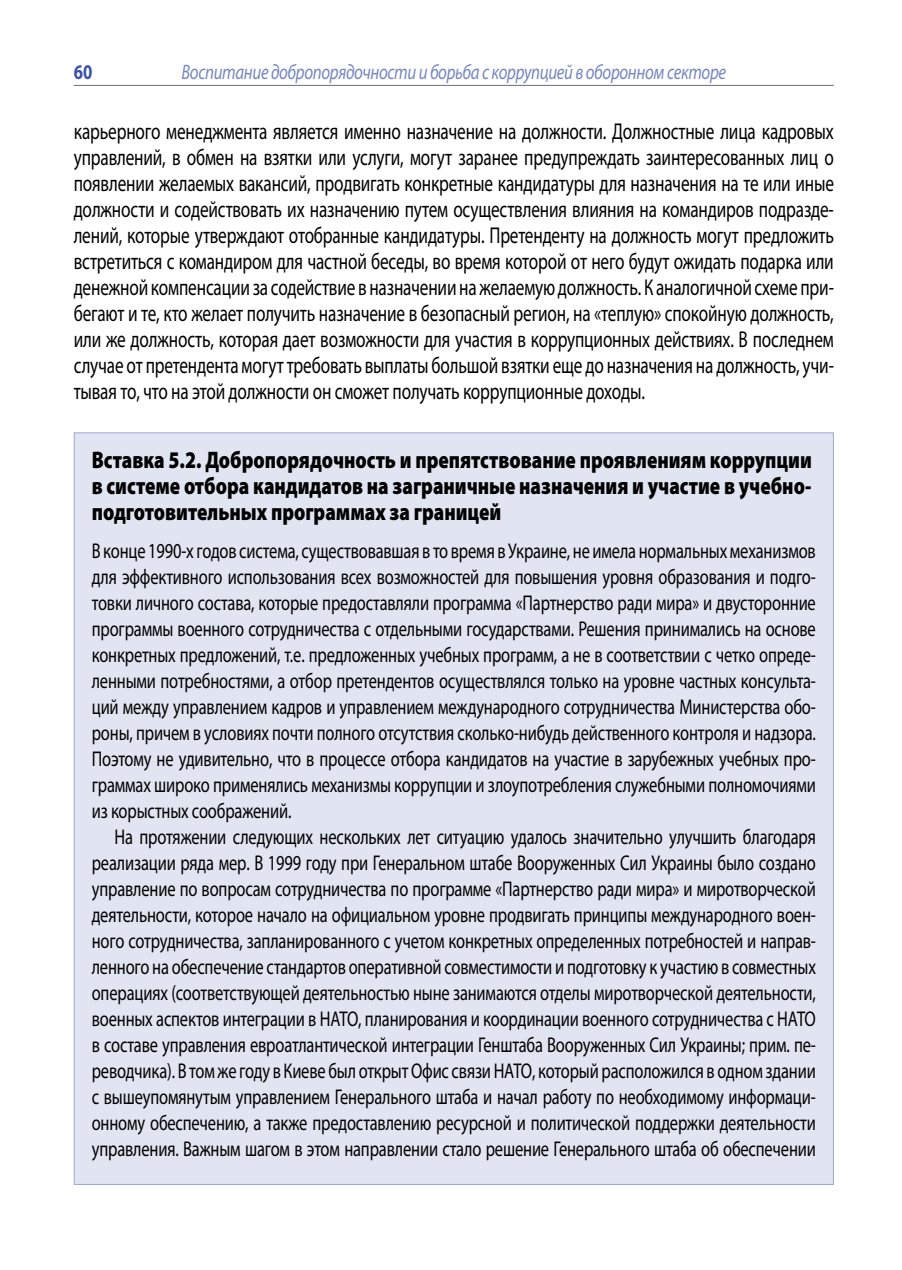
<style>
.page{position:relative;width:902px;height:1270px;background:#fff}
.page>*{position:absolute;margin:0;border:0;box-sizing:border-box;transform-origin:0 0}
.t1{font:900 24px/26px "Myriad Pro";color:#000;text-align:justify;scale:.8 1}
.t2{font:23px/26px "Myriad Pro";letter-spacing:-.01em;color:#000;text-align:justify;scale:.75 1}
.t3{font:21.4px/26px "Myriad Pro";letter-spacing:-.01em;color:#000;text-align:justify;scale:.77 1}
.t4{font:italic 21px "Myriad Pro";letter-spacing:-.02em;color:#7587bf;scale:.8 1}
.t5{font:700 21px "Myriad Pro";color:#3a53a4;scale:.8 1}
</style>
<div class="page">
<hr style="left:74px;top:85px;width:759px;height:1px;background:#6d6f71">
<div style="left:74px;top:433px;width:759px;height:751px;background:#e1e5f1"></div>
<p class="t5" style="left:74px;top:60px;width:25px">60</p>
<p class="t4" style="left:181px;top:61px;width:682px">Воспитание добропорядочности и борьба с коррупцией в оборонном секторе</p>
<p class="t2" style="left:74px;top:118px;width:1015px">карьерного менеджмента является именно назначение на должности. Должностные лица кадровых управлений, в обмен на взятки или услуги, могут заранее предупреждать заинтересованных лиц о появлении желаемых вакансий, продвигать конкретные кандидатуры для назначения на те или иные должности и содействовать их назначению путем осуществления влияния на командиров подразде&shy;лений, которые утверждают отобранные кандидатуры. Претенденту на должность могут предложить встретиться с командиром для частной беседы, во время которой от него будут ожидать подарка или денежной компенсации за содействие в назначении на желаемую должность. К аналогичной схеме при&shy;бегают и те, кто желает получить назначение в безопасный регион, на «теплую» спокойную должность, или же должность, которая дает возможности для участия в коррупционных действиях. В последнем случае от претендента могут требовать выплаты большой взятки еще до назначения на должность, учи&shy;тывая то, что на этой должности он сможет получать коррупционные доходы.</p>
<p class="t1" style="left:92px;top:446px;width:901px">Вставка 5.2. Добропорядочность и препятствование проявлениям коррупции в системе отбора кандидатов на заграничные назначения и участие в учебно&shy;подготовительных программах за границей</p>
<p class="t3" style="left:92px;top:537px;width:941px">В конце 1990-х годов система, существовавшая в то время в Украине, не имела нормальных механизмов для эффективного использования всех возможностей для повышения уровня образования и подго&shy;товки личного состава, которые предоставляли программа «Партнерство ради мира» и двусторонние программы военного сотрудничества с отдельными государствами. Решения принимались на основе конкретных предложений, т.е. предложенных учебных программ, а не в соответствии с четко опреде&shy;ленными потребностями, а отбор претендентов осуществлялся только на уровне частных консульта&shy;ций между управлением кадров и управлением международного сотрудничества Министерства обо&shy;роны, причем в условиях почти полного отсутствия сколько-нибудь действенного контроля и надзора.<br>Поэтому не удивительно, что в процессе отбора кандидатов на участие в зарубежных учебных про&shy;граммах широко применялись механизмы коррупции и злоупотребления служебными полномочиями из корыстных соображений.</p>
<p class="t3" style="left:92px;top:823px;width:941px;text-indent:23px">На протяжении следующих нескольких лет ситуацию удалось значительно улучшить благодаря реализации ряда мер. В 1999 году при Генеральном штабе Вооруженных Сил Украины было создано управление по вопросам сотрудничества по программе «Партнерство ради мира» и миротворческой деятельности, которое начало на официальном уровне продвигать принципы международного воен&shy;ного сотрудничества, запланированного с учетом конкретных определенных потребностей и направ&shy;ленного на обеспечение стандартов оперативной совместимости и подготовку к участию в совместных операциях (соответствующей деятельностью ныне занимаются отделы миротворческой деятельности, военных аспектов интеграции в НАТО, планирования и координации военного сотрудничества с НАТО в составе управления евроатлантической интеграции Генштаба Вооруженных Сил Украины; прим. пе&shy;реводчика). В том же году в Киеве был открыт Офис связи НАТО, который расположился в одном здании с вышеупомянутым управлением Генерального штаба и начал работу по необходимому информаци&shy;онному обеспечению, а также предоставлению ресурсной и политической поддержки деятельности управления. Важным шагом в этом направлении стало решение Генерального штаба об обеспечении</p>
</div>
